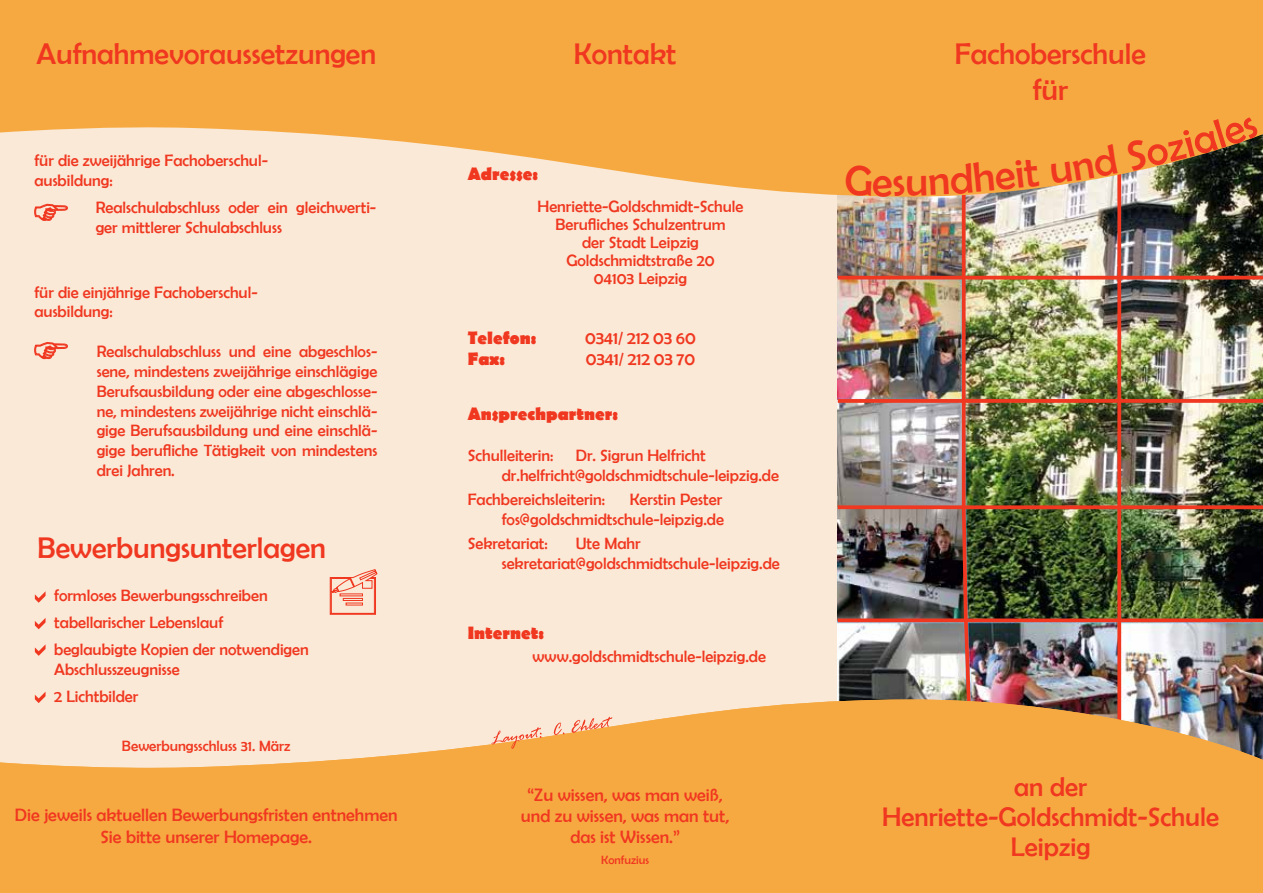
<style>
.page{position:relative;width:1263px;height:893px;background:#fae9d6}
.page>*{position:absolute;margin:0;border:0;box-sizing:border-box;transform-origin:0 0}
.t1{font:42px "Berlin Sans FB";color:#f03720}
.t2{font:30px/36px "Berlin Sans FB";color:#f03720;text-align:center}
.t3{font:27px/30px "Berlin Sans FB";color:#f03720;text-align:center}
.t4{font:18px/21.6px "Berlin Sans FB";color:#f03720;text-align:center}
.t5{font:700 18px/21.6px "Berlin Sans FB";color:#f03720}
.t6{font:16.5px/19.8px "Berlin Sans FB";color:#f03720}
.t7{font:15px "Berlin Sans FB";color:#f03720}
.t8{font:12px "Berlin Sans FB";color:#f03720}
</style>
<div class="page">
<img style="left:838px;top:197px;width:425px;height:502px">
<svg style="left:329px;top:569px;width:49px;height:46px"></svg>
<svg style="left:35px;top:591px;width:11px;height:12px"></svg>
<svg style="left:34px;top:204px;width:34px;height:17px"></svg>
<svg style="left:34px;top:342px;width:34px;height:17px"></svg>
<svg style="left:35px;top:618px;width:11px;height:11px"></svg>
<svg style="left:35px;top:644px;width:11px;height:12px"></svg>
<svg style="left:35px;top:692px;width:11px;height:7px"></svg>
<img style="left:838px;top:197px;width:69px;height:79px">
<img style="left:838px;top:403px;width:69px;height:102px">
<img style="left:838px;top:509px;width:69px;height:109px">
<svg style="left:1117px;top:197px;width:4px;height:502px;background:#e23d26"></svg>
<svg style="left:838px;top:618px;width:425px;height:4px"></svg>
<svg style="left:838px;top:505px;width:425px;height:4px"></svg>
<svg style="left:838px;top:399px;width:425px;height:4px"></svg>
<hr style="left:838px;top:276px;width:425px;height:3px;background:#f03720">
<svg style="left:0;top:0;width:1263px;height:197px;fill:#f7a941"></svg>
<svg style="left:0;top:699px;width:1263px;height:194px;fill:#f7a941"></svg>
<svg style="left:491px;top:727px;width:51px;height:22px"></svg>
<svg style="left:554px;top:722px;width:10px;height:13px"></svg>
<svg style="left:572px;top:717px;width:40px;height:16px"></svg>
<svg style="left:845px;top:165px;width:47px;height:31px"></svg>
<img style="left:907px;top:159px;width:133px;height:553px">
<svg style="left:1050px;top:145px;width:68px;height:39px;background:#f5ad4d"></svg>
<svg style="left:1126px;top:116px;width:133px;height:55px;background:#be8738"></svg>
<h2 class="t2" style="left:36px;top:36px;width:341px">Aufnahmevoraussetzungen</h2>
<p class="t6" style="left:34px;top:150px;width:235px">für die zweijährige Fachoberschul&shy;ausbildung:</p>
<p class="t6" style="left:96px;top:198px;width:282px">Realschulabschluss oder ein gleichwerti&shy;ger mittlerer Schulabschluss</p>
<p class="t6" style="left:34px;top:282px;width:225px">für die einjährige Fachoberschul&shy;ausbildung:</p>
<p class="t6" style="left:97px;top:341px;width:282px;text-align:justify">Realschulabschluss und eine abgeschlos&shy;sene, mindestens zweijährige einschlägige Berufsausbildung oder eine abgeschlosse&shy;ne, mindestens zweijährige nicht einschlä&shy;gige Berufsausbildung und eine einschlä&shy;gige berufliche Tätigkeit von mindestens drei Jahren.</p>
<h2 class="t2" style="left:37px;top:530px;width:290px">Bewerbungsunterlagen</h2>
<p class="t6" style="left:54px;top:582px;width:256px;line-height:27px">formloses Bewerbungsschreiben tabellarischer Lebenslauf beglaubigte Kopien der notwendigen</p>
<p class="t6" style="left:54px;top:655px;width:127px;line-height:27px">Abschlusszeugnisse<br>2 Lichtbilder</p>
<p class="t7" style="left:122px;top:738px;width:170px">Bewerbungsschluss 31. März</p>
<p class="t4" style="left:15px;top:804px;width:384px">Die jeweils aktuellen Bewerbungsfristen entnehmen<br>Sie bitte unserer Homepage.</p>
<p class="t5" style="left:468px;top:164px;width:72px">Adresse:</p>
<h2 class="t2" style="left:574px;top:36px;width:104px">Kontakt</h2>
<h2 class="t2" style="left:955px;top:36px;width:192px">Fachoberschule für</h2>
<h1 class="t1" style="left:893px;top:158px;width:14px">s</h1>
<p class="t6" style="left:537px;top:197px;width:207px;line-height:18px;text-align:center">Henriette-Goldschmidt-Schule<br>Berufliches Schulzentrum<br>der Stadt Leipzig<br>Goldschmidtstraße 20<br>04103 Leipzig</p>
<p class="t5" style="left:468px;top:328px;width:70px">Telefon:<br>Fax:</p>
<p class="t4" style="left:585px;top:326px;width:112px;text-align:left">0341/ 212 03 60<br>0341/ 212 03 70</p>
<p class="t5" style="left:468px;top:404px;width:152px">Ansprechpartner:</p>
<p class="t6" style="left:502px;top:446px;width:279px;text-align:center">Dr. Sigrun Helfricht dr.helfricht@goldschmidtschule-leipzig.de</p>
<p class="t6" style="left:468px;top:489px;width:139px">Fachbereichsleiterin:</p>
<p class="t6" style="left:468px;top:446px;width:87px">Schulleiterin:</p>
<p class="t6" style="left:502px;top:489px;width:224px;text-align:right">Kerstin Pester fos@goldschmidtschule-leipzig.de</p>
<p class="t6" style="left:468px;top:533px;width:82px">Sekretariat:</p>
<p class="t6" style="left:502px;top:533px;width:280px;text-indent:74px">Ute Mahr sekretariat@goldschmidtschule-leipzig.de</p>
<p class="t5" style="left:468px;top:623px;width:78px">Internet:</p>
<p class="t6" style="left:533px;top:646px;width:235px">www.goldschmidtschule-leipzig.de</p>
<p class="t4" style="left:521px;top:784px;width:210px;line-height:21px">“Zu wissen, was man weiß, und zu wissen, was man tut, das ist Wissen.”</p>
<p class="t8" style="left:601px;top:853px;width:49px">Konfuzius</p>
<h3 class="t3" style="left:882px;top:771px;width:338px">an der<br>Henriette-Goldschmidt-Schule<br>Leipzig</h3>
</div>
